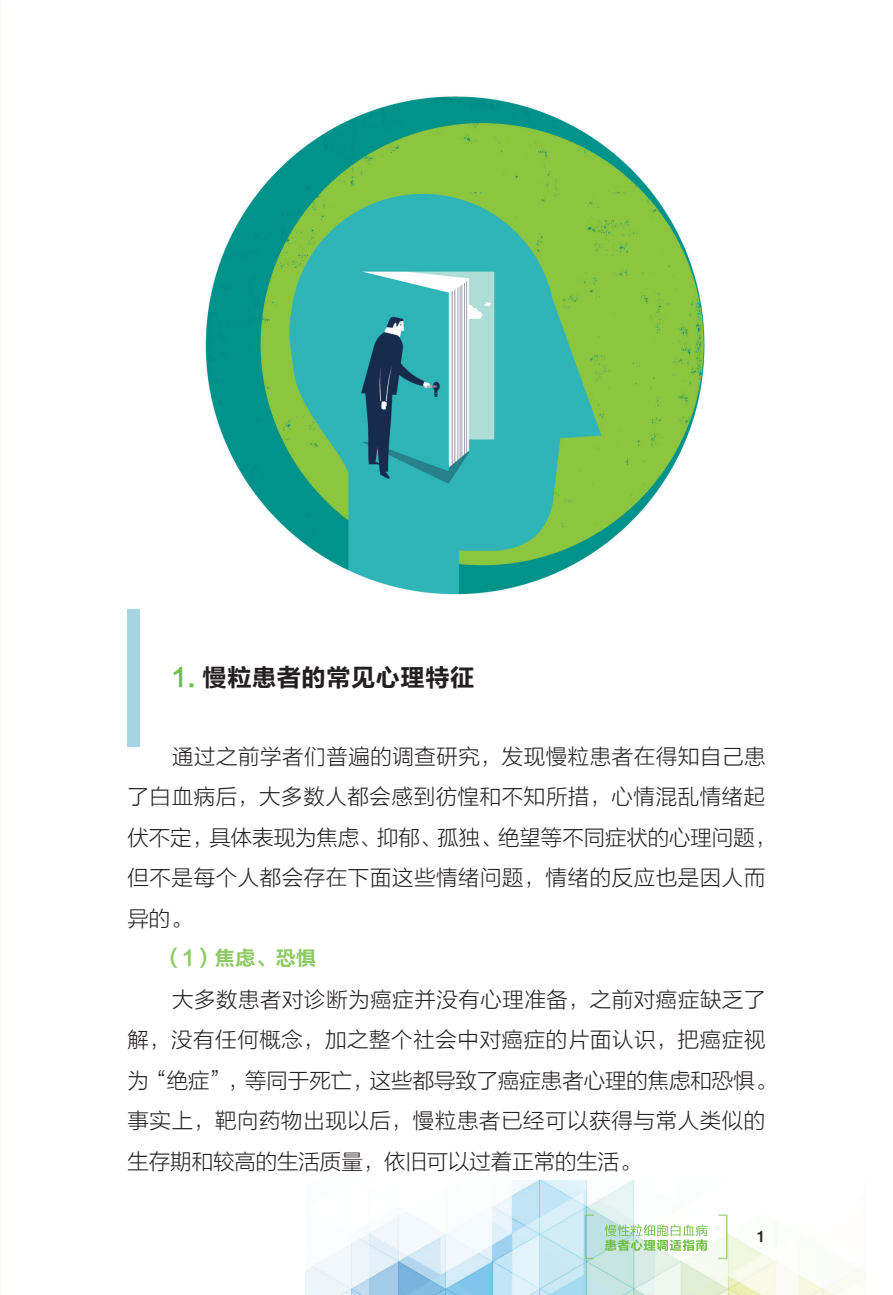
<style>
.page{position:relative;width:893px;height:1295px;background:#fff}
.page>*{position:absolute;margin:0;border:0;box-sizing:border-box;transform-origin:0 0}
.小标题{font:24.75px "FZLTCHK GBK1 0";color:#231f20}
.正文{font:21.38px/40.5px "FZLTXHK GBK1 0";letter-spacing:.03em;color:#231f20}
.小标题2{font:20.25px "FZLTCHK GBK1 0";color:#8dc964}
.t1{font:500 15.75px "Helvetica Neue";color:#231f20}
.s1{color:#71bf44}
</style>
<div class="page">
<img style="left:306px;top:1180px;width:560px;height:115px">
<svg style="left:585px;top:1214px;width:9px;height:45px"></svg>
<svg style="left:718px;top:1214px;width:9px;height:45px"></svg>
<svg style="left:605px;top:1224px;width:103px;height:27px"></svg>
<div style="left:128px;top:609px;width:12px;height:137px;background:#a7d4e4"></div>
<img style="left:205px;top:96px;width:500px;height:499px">
<p class="小标题" style="left:172px;top:663px;width:304px"><span class="s1">1.</span> 慢粒患者的常见心理特征</p>
<p class="正文" style="left:128px;top:737px;width:650px;text-indent:45px">通过之前学者们普遍的调查研究，发现慢粒患者在得知自己患了白血病后，大多数人都会感到彷惶和不知所措，心情混乱情绪起伏不定，具体表现为焦虑、抑郁、孤独、绝望等不同症状的心理问题，但不是每个人都会存在下面这些情绪问题，情绪的反应也是因人而异的。</p>
<p class="小标题2" style="left:162px;top:947px;width:156px">（1）焦虑、恐惧</p>
<p class="正文" style="left:128px;top:980px;width:650px;text-indent:45px">大多数患者对诊断为癌症并没有心理准备，之前对癌症缺乏了解，没有任何概念，加之整个社会中对癌症的片面认识，把癌症视为“绝症”，等同于死亡，这些都导致了癌症患者心理的焦虑和恐惧。事实上，靶向药物出现以后，慢粒患者已经可以获得与常人类似的生存期和较高的生活质量，依旧可以过着正常的生活。</p>
<p class="t1" style="left:757px;top:1224px;width:10px">1</p>
</div>
